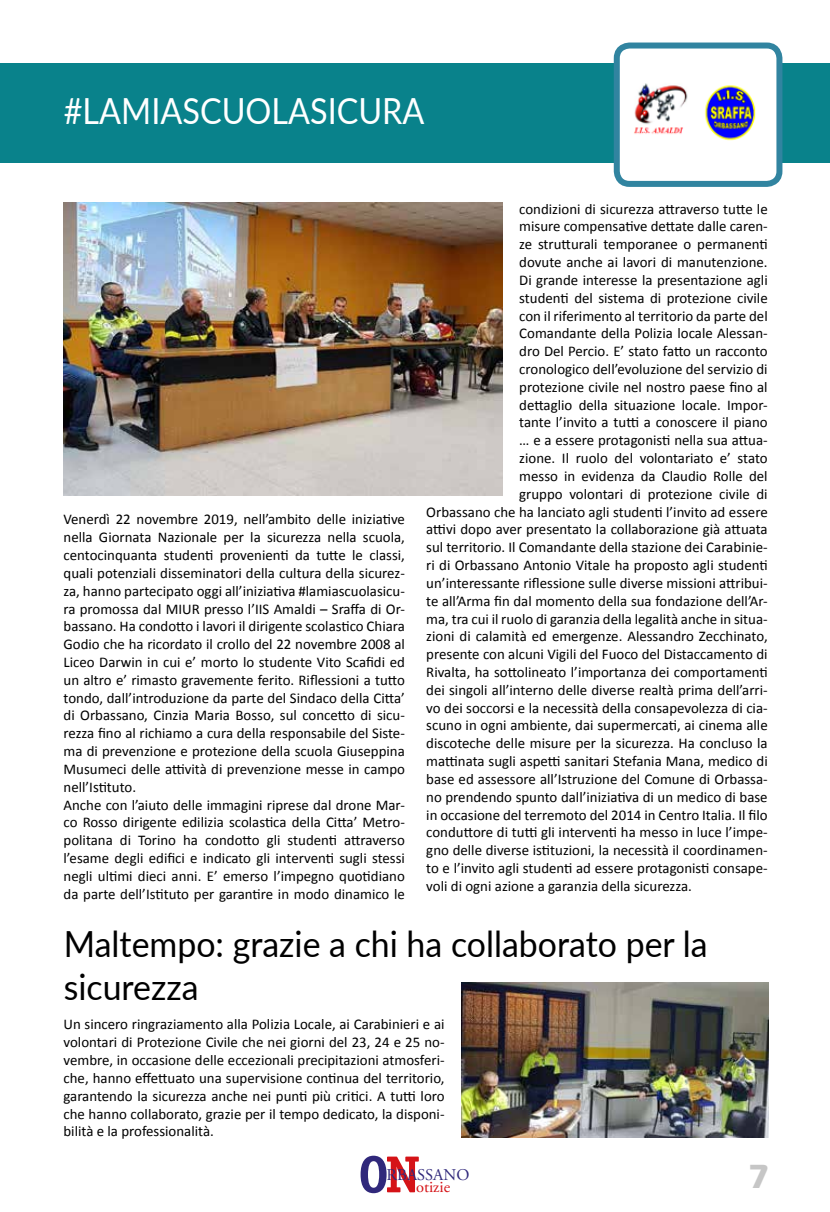
<style>
.page{position:relative;width:830px;height:1212px;background:#fff}
.page>*{position:absolute;margin:0;border:0;box-sizing:border-box;transform-origin:0 0}
.t1{font:36px/43.2px "Lato";color:#000;scale:.94 1}
.t2{font:36px "Lato";color:#fff;scale:.9 1}
.t3{font:700 33px "Mandala";color:#c6c6c6}
.t4{font:16.35px "Adobe Garamond Pro";color:#30287b}
.t5{font:16.35px "Adobe Garamond Pro";color:#d51317}
.t6{font:14.85px/17.9px "Calibri";color:#000;text-align:justify}
</style>
<div class="page">
<svg style="left:360px;top:1156px;width:58px;height:37px"></svg>
<img style="left:461px;top:982px;width:307px;height:155px">
<div style="left:0;top:63px;width:829px;height:100px;background:#09828b"></div>
<div style="left:616px;top:46px;width:163px;height:138px;background:#fff;border-radius:13px"></div>
<div style="left:613px;top:43px;width:169px;height:144px;border:6px solid #3184a0;border-radius:13px"></div>
<img style="left:634px;top:83px;width:122px;height:58px">
<img style="left:63px;top:202px;width:439px;height:294px">
<h1 class="t2" style="left:64px;top:85px;width:402px">#LAMIASCUOLASICURA</h1>
<p class="t6" style="left:63px;top:511px;width:343px;text-align:left">Venerdì 22 novembre 2019, nell’ambito delle iniziative nella Giornata Nazionale per la sicurezza nella scuola, centocinquanta studenti provenienti da tutte le classi, quali potenziali disseminatori della cultura della sicurez&shy;za, hanno partecipato oggi all’iniziativa #lamiascuolasicu&shy;ra promossa dal MIUR presso l’IIS Amaldi – Sraffa di Or&shy;bassano. Ha condotto i lavori il dirigente scolastico Chiara Godio che ha ricordato il crollo del 22 novembre 2008 al Liceo Darwin in cui e’ morto lo studente Vito Scafidi ed un altro e’ rimasto gravemente ferito. Riflessioni a tutto tondo, dall’introduzione da parte del Sindaco della Citta’ di Orbassano, Cinzia Maria Bosso, sul concetto di sicu&shy;rezza fino al richiamo a cura della responsabile del Siste&shy;ma di prevenzione e protezione della scuola Giuseppina Musumeci delle attività di prevenzione messe in campo nell’Istituto.<br>Anche con l’aiuto delle immagini riprese dal drone Mar&shy;co Rosso dirigente edilizia scolastica della Citta’ Metro&shy;politana di Torino ha condotto gli studenti attraverso l’esame degli edifici e indicato gli interventi sugli stessi negli ultimi dieci anni. E’ emerso l’impegno quotidiano da parte dell’Istituto per garantire in modo dinamico le</p>
<p class="t6" style="left:519px;top:200px;width:250px">condizioni di sicurezza attraverso tutte le</p>
<p class="t6" style="left:519px;top:218px;width:250px">misure compensative dettate dalle caren-</p>
<p class="t6" style="left:519px;top:235px;width:250px">ze strutturali temporanee o permanenti</p>
<p class="t6" style="left:519px;top:253px;width:250px">dovute anche ai lavori di manutenzione.</p>
<p class="t6" style="left:519px;top:271px;width:250px">Di grande interesse la presentazione agli</p>
<p class="t6" style="left:519px;top:289px;width:250px">studenti del sistema di protezione civile</p>
<p class="t6" style="left:519px;top:307px;width:250px">con il riferimento al territorio da parte del</p>
<p class="t6" style="left:519px;top:325px;width:250px">Comandante della Polizia locale Alessan-</p>
<p class="t6" style="left:519px;top:342px;width:250px">dro Del Percio. E’ stato fatto un racconto</p>
<p class="t6" style="left:519px;top:360px;width:250px">cronologico dell’evoluzione del servizio di</p>
<p class="t6" style="left:519px;top:378px;width:250px">protezione civile nel nostro paese fino al</p>
<p class="t6" style="left:519px;top:396px;width:250px">dettaglio della situazione locale. Impor-</p>
<p class="t6" style="left:519px;top:414px;width:250px">tante l’invito a tutti a conoscere il piano</p>
<p class="t6" style="left:519px;top:431px;width:250px">… e a essere protagonisti nella sua attua-</p>
<p class="t6" style="left:519px;top:449px;width:250px">zione. Il ruolo del volontariato e’ stato</p>
<p class="t6" style="left:519px;top:467px;width:250px">messo in evidenza da Claudio Rolle del</p>
<p class="t6" style="left:519px;top:485px;width:250px">gruppo volontari di protezione civile di</p>
<p class="t6" style="left:426px;top:503px;width:343px">Orbassano che ha lanciato agli studenti l’invito ad essere</p>
<p class="t6" style="left:426px;top:521px;width:343px">attivi dopo aver presentato la collaborazione già attuata</p>
<p class="t6" style="left:426px;top:538px;width:343px">sul territorio. Il Comandante della stazione dei Carabinie-</p>
<p class="t6" style="left:426px;top:556px;width:343px">ri di Orbassano Antonio Vitale ha proposto agli studenti</p>
<p class="t6" style="left:426px;top:574px;width:343px">un’interessante riflessione sulle diverse missioni attribui-</p>
<p class="t6" style="left:426px;top:592px;width:343px">te all’Arma fin dal momento della sua fondazione dell’Ar-</p>
<p class="t6" style="left:426px;top:610px;width:343px">ma, tra cui il ruolo di garanzia della legalità anche in situa-</p>
<p class="t6" style="left:426px;top:627px;width:343px">zioni di calamità ed emergenze. Alessandro Zecchinato,</p>
<p class="t6" style="left:426px;top:645px;width:343px">presente con alcuni Vigili del Fuoco del Distaccamento di</p>
<p class="t6" style="left:426px;top:663px;width:343px">Rivalta, ha sottolineato l’importanza dei comportamenti</p>
<p class="t6" style="left:426px;top:681px;width:343px">dei singoli all’interno delle diverse realtà prima dell’arri-</p>
<p class="t6" style="left:426px;top:699px;width:343px">vo dei soccorsi e la necessità della consapevolezza di cia-</p>
<p class="t6" style="left:426px;top:717px;width:343px">scuno in ogni ambiente, dai supermercati, ai cinema alle</p>
<p class="t6" style="left:426px;top:734px;width:343px">discoteche delle misure per la sicurezza. Ha concluso la</p>
<p class="t6" style="left:426px;top:752px;width:343px">mattinata sugli aspetti sanitari Stefania Mana, medico di</p>
<p class="t6" style="left:426px;top:770px;width:343px">base ed assessore all’Istruzione del Comune di Orbassa-</p>
<p class="t6" style="left:426px;top:788px;width:342px">no prendendo spunto dall’iniziativa di un medico di base</p>
<p class="t6" style="left:426px;top:806px;width:343px">in occasione del terremoto del 2014 in Centro Italia. Il filo</p>
<p class="t6" style="left:426px;top:823px;width:343px">conduttore di tutti gli interventi ha messo in luce l’impe-</p>
<p class="t6" style="left:426px;top:841px;width:343px">gno delle diverse istituzioni, la necessità il coordinamen-</p>
<p class="t6" style="left:426px;top:859px;width:343px">to e l’invito agli studenti ad essere protagonisti consape-</p>
<p class="t6" style="left:426px;top:877px;width:267px">voli di ogni azione a garanzia della sicurezza.</p>
<h1 class="t1" style="left:64px;top:921px;width:686px">Maltempo: grazie a chi ha collaborato per la sicurezza</h1>
<p class="t6" style="left:63px;top:1015px;width:382px">Un sincero ringraziamento alla Polizia Locale, ai Carabinieri e ai volontari di Protezione Civile che nei giorni del 23, 24 e 25 no&shy;vembre, in occasione delle eccezionali precipitazioni atmosferi&shy;che, hanno effettuato una supervisione continua del territorio, garantendo la sicurezza anche nei punti più critici. A tutti loro che hanno collaborato, grazie per il tempo dedicato, la disponi&shy;bilità e la professionalità.</p>
<p class="t4" style="left:386px;top:1165px;width:84px">RBASSANO</p>
<p class="t5" style="left:416px;top:1177px;width:36px">otizie</p>
<h2 class="t3" style="left:748px;top:1156px;width:21px">7</h2>
</div>
